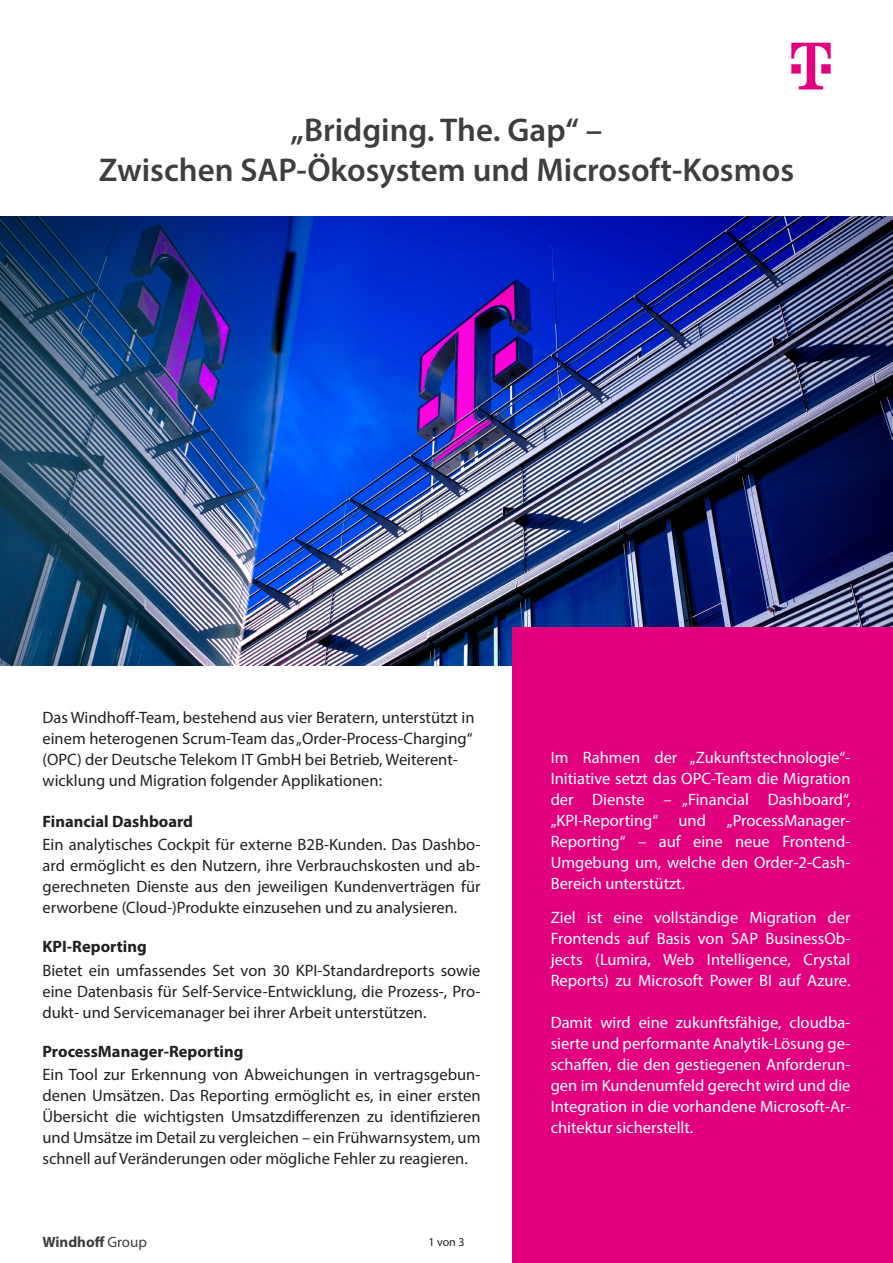
<style>
.page{position:relative;width:893px;height:1263px;background:#fff}
.page>*{position:absolute;margin:0;border:0;box-sizing:border-box;transform-origin:0 0}
.Überschrift{font:600 33px "Myriad Pro";color:#3e3e3f}
.Fliesstext{font:16.5px/21px "Myriad Pro";color:#231f20;text-align:justify}
.Fliesstext-2{font:16.5px/21px "Myriad Pro";color:#fff;text-align:justify}
.t1{font:700 16.5px "Myriad Pro";color:#231f20}
.Fliesstext-3{font:700 15px "Myriad Pro";color:#3e3e3f}
.t2{font:12px "Myriad Pro";color:#231f20}
.s1{font-weight:400}
</style>
<div class="page">
<img style="left:791px;top:42px;width:40px;height:48px">
<img style="left:0;top:217px;width:893px;height:448px">
<div style="left:512px;top:628px;width:381px;height:635px;background:#e2007e"></div>
<p class="Überschrift" style="left:290px;top:109px;width:313px">„Bridging. The. Gap“ –</p>
<p class="Überschrift" style="left:99px;top:149px;width:697px">Zwischen SAP-Ökosystem und Microsoft-Kosmos</p>
<p class="Fliesstext" style="left:43px;top:706px;width:434px;text-align:left">Das Windhoff-Team, bestehend aus vier Beratern, unterstützt in einem heterogenen Scrum-Team das „Order-Process-Charging“ (OPC) der Deutsche Telekom IT GmbH bei Betrieb, Weiterent&shy;wicklung und Migration folgender Applikationen:</p>
<p class="t1" style="left:43px;top:810px;width:152px">Financial Dashboard</p>
<p class="Fliesstext" style="left:43px;top:833px;width:439px">Ein analytisches Cockpit für externe B2B-Kunden. Das Dashbo&shy;ard ermöglicht es den Nutzern, ihre Verbrauchskosten und ab&shy;gerechneten Dienste aus den jeweiligen Kundenverträgen für erworbene (Cloud-)Produkte einzusehen und zu analysieren.</p>
<p class="t1" style="left:43px;top:936px;width:106px">KPI-Reporting</p>
<p class="Fliesstext" style="left:43px;top:959px;width:439px">Bietet ein umfassendes Set von 30 KPI-Standardreports sowie eine Datenbasis für Self-Service-Entwicklung, die Prozess-, Pro&shy;dukt- und Servicemanager bei ihrer Arbeit unterstützen.</p>
<p class="t1" style="left:43px;top:1040px;width:202px">ProcessManager-Reporting</p>
<p class="Fliesstext" style="left:43px;top:1064px;width:439px">Ein Tool zur Erkennung von Abweichungen in vertragsgebun&shy;denen Umsätzen. Das Reporting ermöglicht es, in einer ersten Übersicht die wichtigsten Umsatzdifferenzen zu identifizieren und Umsätze im Detail zu vergleichen – ein Frühwarnsystem, um schnell auf Veränderungen oder mögliche Fehler zu reagieren.</p>
<p class="Fliesstext-3" style="left:43px;top:1232px;width:106px">Windhoff <span class="s1">Group</span></p>
<p class="t2" style="left:428px;top:1235px;width:38px">1 von 3</p>
<p class="Fliesstext-2" style="left:551px;top:747px;width:301px">Im Rahmen der „Zukunftstechnologie“- Initiative setzt das OPC-Team die Migration der Dienste – „Financial Dashboard“, „KPI-Reporting“ und</p>
<p class="Fliesstext-2" style="left:551px;top:810px;width:301px;text-indent:176px">„ProcessManager-Reporting“ – auf eine neue Frontend-Umgebung um, welche den Order-2-Cash-Bereich unterstützt.</p>
<p class="Fliesstext-2" style="left:551px;top:906px;width:301px">Ziel ist eine vollständige Migration der Frontends auf Basis von SAP BusinessOb&shy;jects (Lumira, Web Intelligence, Crystal Reports) zu Microsoft Power BI auf Azure.</p>
<p class="Fliesstext-2" style="left:551px;top:1011px;width:301px">Damit wird eine zukunftsfähige, cloudba&shy;sierte und performante Analytik-Lösung ge&shy;schaffen, die den gestiegenen Anforderun&shy;gen im Kundenumfeld gerecht wird und die Integration in die vorhandene Microsoft-Ar&shy;chitektur sicherstellt.</p>
</div>
